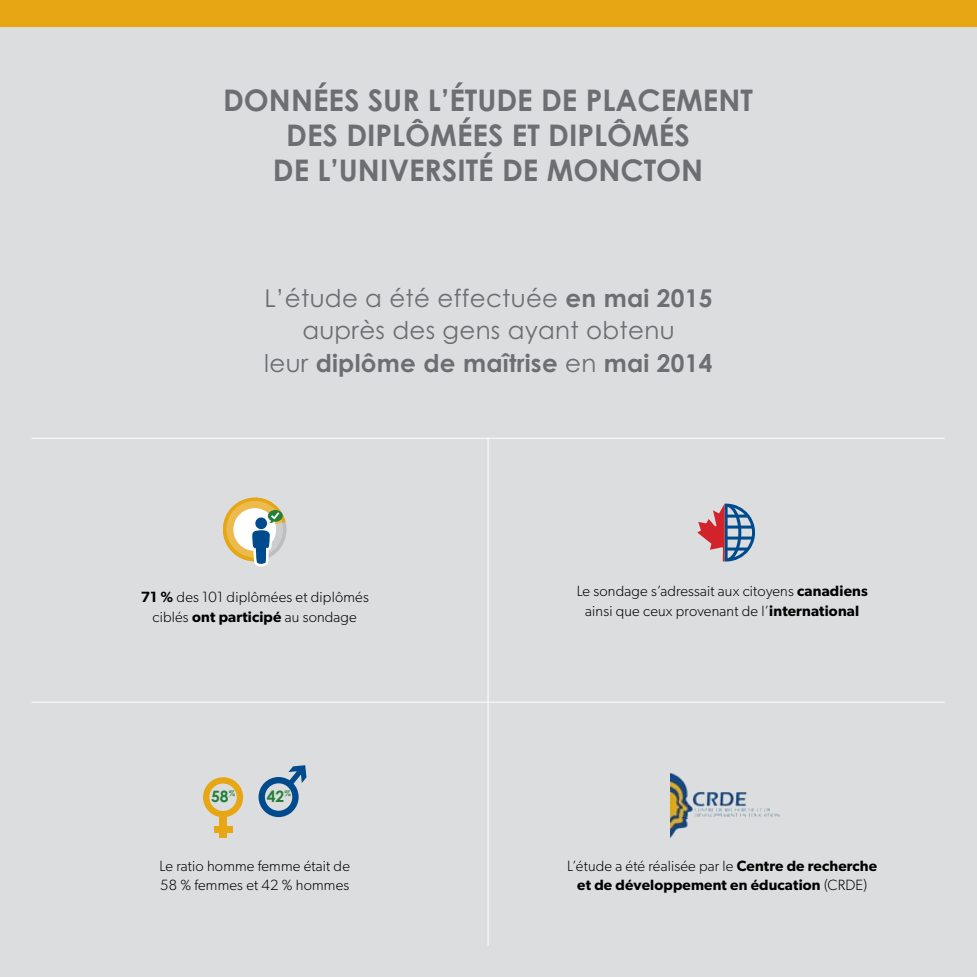
<style>
.page{position:relative;width:977px;height:977px;background:#fff}
.page>*{position:absolute;margin:0;border:0;box-sizing:border-box;transform-origin:0 0}
.t1{font:700 29.75px/35px "Century Gothic Std";color:#6d6e71;text-align:center}
.t2{font:24.5px/32.9px "Century Gothic Std";letter-spacing:.01em;color:#6d6e71;text-align:center}
.t3{font:700 15.75px "Century Gothic Std";color:#247f39}
.t4{font:300 14.88px/19.2px "Gibson";letter-spacing:.01em;color:#000;text-align:center}
.t5{font:600 14.88px/19.2px "Gibson";letter-spacing:.01em;color:#000;text-align:center}
.s1{font-weight:700}
.s2{font-weight:600}
.s3{font-weight:300}
</style>
<div class="page">
<div style="left:0;top:0;width:976px;height:976px;background:#dcddde"></div>
<div style="left:0;top:0;width:976px;height:27px;background:#e7a614"></div>
<hr style="left:487px;top:438px;width:1px;height:507px;background:#fff">
<svg style="left:223px;top:497px;width:63px;height:69px"></svg>
<svg style="left:697px;top:503px;width:58px;height:58px"></svg>
<svg style="left:203px;top:777px;width:40px;height:40px"></svg>
<svg style="left:258px;top:765px;width:48px;height:52px"></svg>
<div style="left:219px;top:811px;width:8px;height:27px;background:#e7a614"></div>
<div style="left:214px;top:826px;width:18px;height:6px;background:#e7a614"></div>
<img style="left:671px;top:773px;width:109px;height:64px">
<hr style="left:32px;top:438px;width:912px;height:1px;background:#fff">
<hr style="left:32px;top:701px;width:912px;height:1px;background:#fff">
<h1 class="t1" style="left:223px;top:82px;width:531px">DONNÉES SUR L’ÉTUDE DE PLACEMENT<br>DES DIPLÔMÉES ET DIPLÔMÉS<br>DE L’UNIVERSITÉ DE MONCTON</h1>
<h2 class="t2" style="left:264px;top:281px;width:450px">L’étude a été effectuée <span class="s1">en mai 2015 </span>auprès des gens ayant obtenu<br>leur <span class="s1">diplôme de maîtrise</span> en <span class="s1">mai 2014</span></h2>
<p class="t4" style="left:141px;top:587px;width:230px"><span class="s2">71 %</span> des 101 diplômées et diplômés ciblés <span class="s2">ont participé</span> au sondage</p>
<p class="t4" style="left:576px;top:581px;width:292px">Le sondage s’adressait aux citoyens <span class="s2">canadiens </span>ainsi que ceux provenant de l’<span class="s2">international</span></p>
<p class="t3" style="left:211px;top:786px;width:26px">58<sup>%</sup></p>
<p class="t3" style="left:267px;top:786px;width:26px">42<sup>%</sup></p>
<p class="t4" style="left:159px;top:856px;width:192px;text-align:left">Le ratio homme femme était de<br>58 % femmes et 42 % hommes</p>
<p class="t5" style="left:567px;top:855px;width:311px"><span class="s3">L’étude a été réalisée par le</span> Centre de recherche et de développement en éducation <span class="s3">(CRDE)</span></p>
</div>
